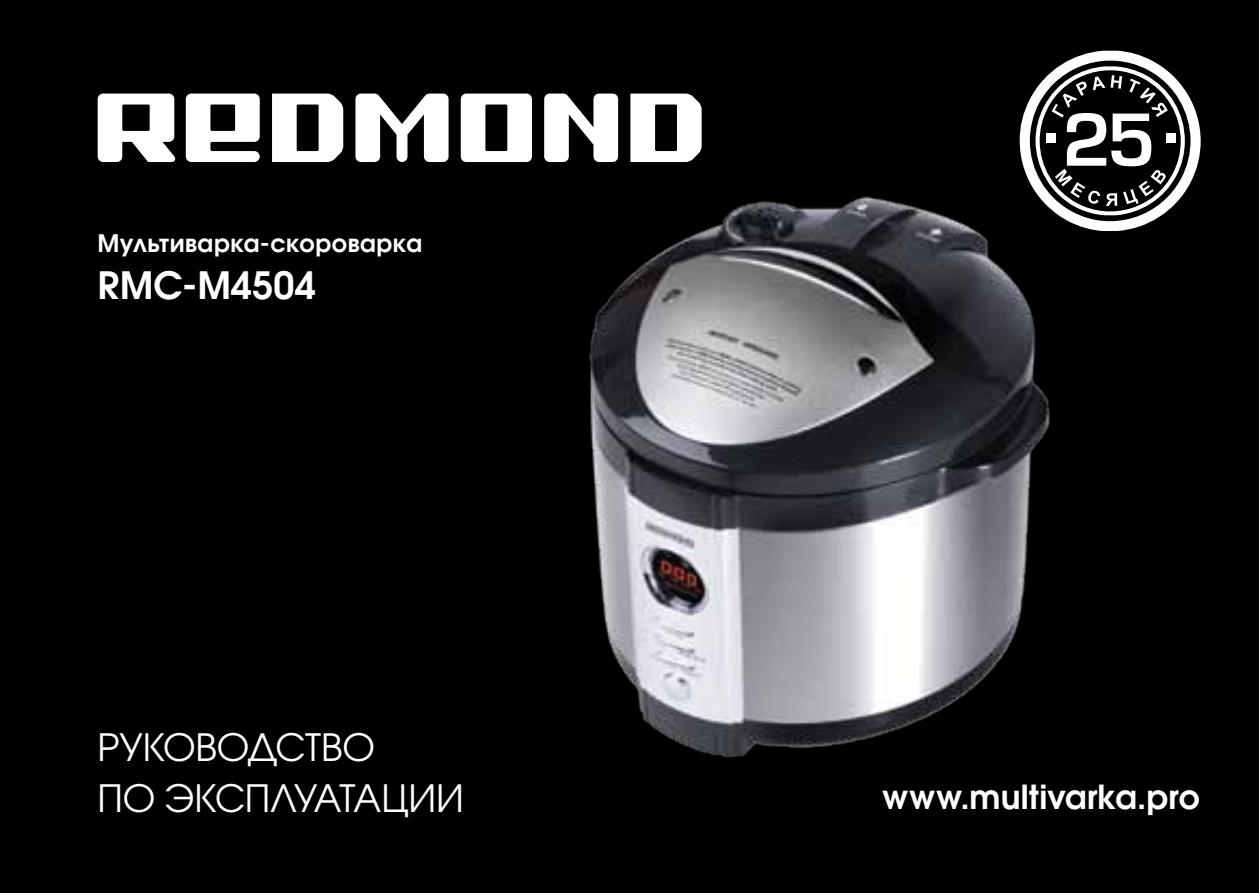
<style>
.page{position:relative;width:1259px;height:893px;background:#000}
.page>*{position:absolute;margin:0;border:0;box-sizing:border-box;transform-origin:0 0}
.t1{font:37.5px/51px "Avant Garde Gothic C";letter-spacing:-.01em;color:#fff}
.t2{font:600 37.5px "Avant Garde Gothic C";letter-spacing:.005em;color:#fff}
.t3{font:600 33px "Avant Garde Gothic C";letter-spacing:.01em;color:#fff}
.t4{font:600 24px "Avant Garde Gothic C";letter-spacing:.02em;color:#fff}
</style>
<div class="page">
<svg style="left:630px;top:94px;width:71px;height:68px"></svg>
<svg style="left:544px;top:94px;width:74px;height:68px"></svg>
<svg style="left:461px;top:94px;width:71px;height:68px"></svg>
<svg style="left:355px;top:94px;width:93px;height:68px"></svg>
<svg style="left:272px;top:94px;width:71px;height:68px"></svg>
<svg style="left:186px;top:94px;width:74px;height:68px"></svg>
<svg style="left:98px;top:94px;width:78px;height:68px"></svg>
<img style="left:589px;top:196px;width:461px;height:562px">
<svg style="left:1019px;top:50px;width:181px;height:183px"></svg>
<p class="t4" style="left:98px;top:229px;width:326px">Мультиварка-скороварка</p>
<p class="t2" style="left:98px;top:263px;width:220px">RMC-M4504</p>
<p class="t1" style="left:98px;top:721px;width:368px">РУКОВОДСТВО<br>ПО ЭКСПЛУАТАЦИИ</p>
<p class="t3" style="left:882px;top:777px;width:319px">www.multivarka.pro</p>
</div>
